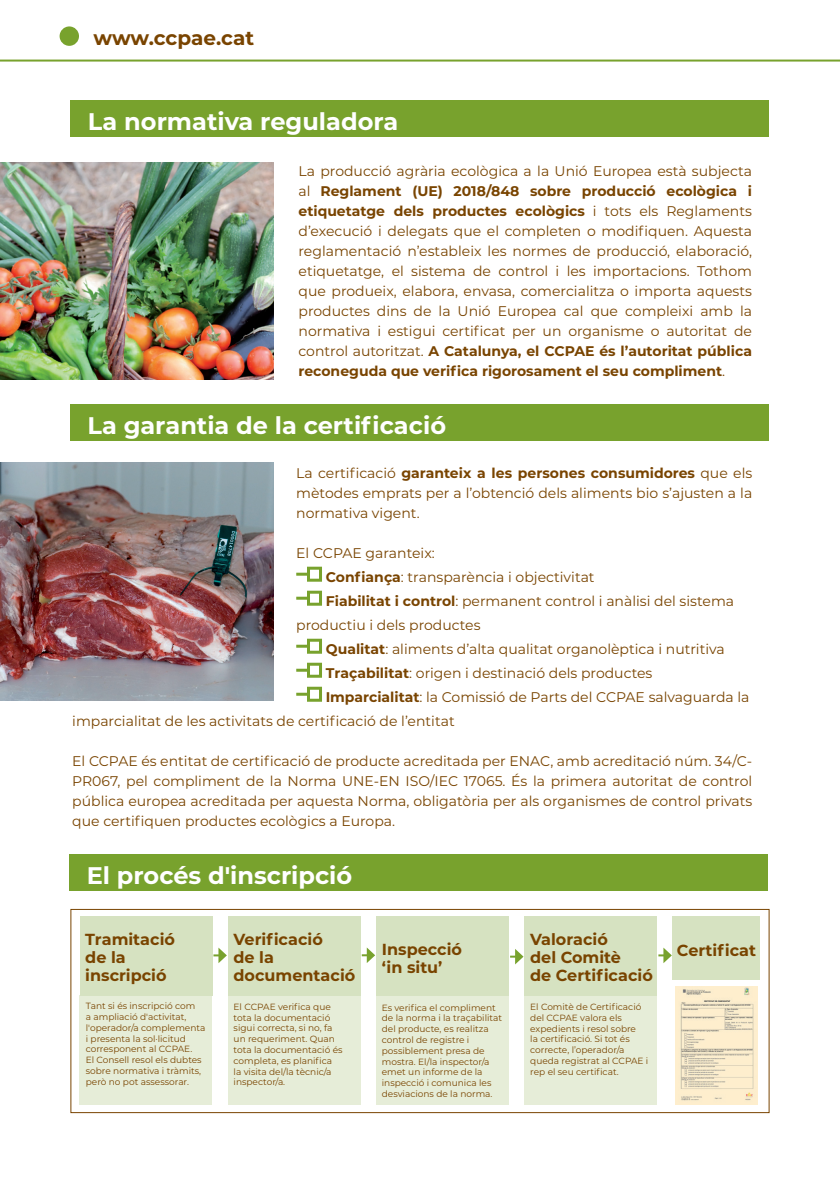
<style>
.page{position:relative;width:840px;height:1191px;background:#fff}
.page>*{position:absolute;margin:0;border:0;box-sizing:border-box;transform-origin:0 0}
.t1{font:700 24px "Montserrat";color:#fff}
.t2{font:700 20px "Montserrat";letter-spacing:-.005em;color:#794400}
.t3{font:700 16px/18px "Montserrat";color:#794400}
.t4{font:14px/20px "Montserrat";color:#794400;text-align:justify}
.t5{font:9px/10.8px "Montserrat";color:#794400}
.s1{font-weight:700}
</style>
<div class="page">
<div style="left:60px;top:26px;width:19px;height:20px;background:#78a22d;border-radius:50%"></div>
<hr style="left:0;top:60px;width:839px;height:2px;background:#78a22d">
<div style="left:71px;top:100px;width:697px;height:37px;background:#78a22d"></div>
<img style="left:0;top:162px;width:273px;height:217px">
<div style="left:70px;top:404px;width:698px;height:37px;background:#78a22d"></div>
<img style="left:0;top:462px;width:273px;height:239px">
<svg style="left:296px;top:572px;width:11px;height:3px"></svg>
<div style="left:307px;top:566px;width:15px;height:15px;border:3px solid #78a22d"></div>
<svg style="left:296px;top:596px;width:11px;height:3px"></svg>
<div style="left:307px;top:590px;width:15px;height:15px;border:3px solid #78a22d"></div>
<svg style="left:296px;top:644px;width:11px;height:3px"></svg>
<div style="left:307px;top:638px;width:15px;height:15px;border:3px solid #78a22d"></div>
<svg style="left:296px;top:668px;width:11px;height:3px"></svg>
<div style="left:307px;top:662px;width:15px;height:15px;border:3px solid #78a22d"></div>
<svg style="left:296px;top:692px;width:11px;height:3px"></svg>
<div style="left:307px;top:686px;width:15px;height:15px;border:3px solid #78a22d"></div>
<div style="left:69px;top:853px;width:698px;height:37px;background:#78a22d"></div>
<div style="left:71px;top:909px;width:697px;height:203px;background:#fff;border:1px solid #794400"></div>
<div style="left:79px;top:995px;width:133px;height:109px;background:#e6edd8"></div>
<div style="left:80px;top:916px;width:132px;height:79px;background:#d6e2c1"></div>
<svg style="left:213px;top:947px;width:14px;height:16px"></svg>
<div style="left:228px;top:995px;width:132px;height:109px;background:#e6edd8"></div>
<div style="left:228px;top:916px;width:132px;height:79px;background:#d6e2c1"></div>
<div style="left:376px;top:996px;width:132px;height:108px;background:#e6edd8"></div>
<div style="left:376px;top:916px;width:132px;height:80px;background:#d6e2c1"></div>
<div style="left:524px;top:995px;width:133px;height:109px;background:#e6edd8"></div>
<div style="left:524px;top:916px;width:133px;height:79px;background:#d6e2c1"></div>
<svg style="left:361px;top:947px;width:14px;height:16px"></svg>
<svg style="left:510px;top:949px;width:13px;height:15px"></svg>
<svg style="left:658px;top:947px;width:13px;height:16px"></svg>
<div style="left:672px;top:916px;width:88px;height:63px;background:#d6e2c1"></div>
<img style="left:675px;top:986px;width:82px;height:118px">
<h2 class="t2" style="left:94px;top:23px;width:162px">www.ccpae.cat</h2>
<h1 class="t1" style="left:88px;top:104px;width:312px">La normativa reguladora</h1>
<p class="t4" style="left:298px;top:160px;width:455px">La producció agrària ecològica a la Unió Europea està subjecta al <span class="s1">Reglament (UE) 2018/848 sobre producció ecològica i etiquetatge dels productes ecològics</span> i tots els Reglaments d’execució i delegats que el completen o modifiquen. Aquesta reglamentació n’estableix les normes de producció, elaboració, etiquetatge, el sistema de control i les importacions. Tothom que produeix, elabora, envasa, comercialitza o importa aquests productes dins de la Unió Europea cal que compleixi amb la normativa i estigui certificat per un organisme o autoritat de control autoritzat. <span class="s1">A Catalunya, el CCPAE és l’autoritat pública reconeguda que verifica rigorosament el seu compliment</span>.</p>
<h1 class="t1" style="left:87px;top:408px;width:360px">La garantia de la certificació</h1>
<p class="t4" style="left:296px;top:462px;width:457px">La certificació <span class="s1">garanteix a les persones consumidores</span> que els mètodes emprats per a l’obtenció dels aliments bio s’ajusten a la normativa vigent.</p>
<p class="t4" style="left:296px;top:542px;width:140px">El CCPAE garanteix:</p>
<p class="t4" style="left:326px;top:566px;width:270px"><span class="s1">Confiança</span>: transparència i objectivitat</p>
<p class="t4" style="left:326px;top:590px;width:409px"><span class="s1">Fiabilitat i control</span>: permanent control i anàlisi del sistema</p>
<p class="t4" style="left:296px;top:614px;width:186px">productiu i dels productes</p>
<p class="t4" style="left:326px;top:638px;width:400px"><span class="s1">Qualitat</span>: aliments d’alta qualitat organolèptica i nutritiva</p>
<p class="t4" style="left:326px;top:662px;width:328px"><span class="s1">Traçabilitat</span>: origen i destinació dels productes</p>
<p class="t4" style="left:325px;top:686px;width:425px"><span class="s1">Imparcialitat</span>: la Comissió de Parts del CCPAE salvaguarda la</p>
<p class="t4" style="left:72px;top:710px;width:384px">imparcialitat de les activitats de certificació de l’entitat</p>
<p class="t4" style="left:72px;top:750px;width:681px">El CCPAE és entitat de certificació de producte acreditada per ENAC, amb acreditació núm. 34/C-PR067, pel compliment de la Norma UNE-EN ISO/IEC 17065. És la primera autoritat de control pública europea acreditada per aquesta Norma, obligatòria per als organismes de control privats que certifiquen productes ecològics a Europa.</p>
<h1 class="t1" style="left:87px;top:857px;width:267px">El procés d'inscripció</h1>
<p class="t3" style="left:85px;top:930px;width:91px">Tramitació de la inscripció</p>
<p class="t3" style="left:233px;top:930px;width:123px">Verificació<br>de la documentació</p>
<p class="t3" style="left:381px;top:939px;width:82px">Inspecció ‘in situ’</p>
<p class="t3" style="left:530px;top:930px;width:124px">Valoració<br>del Comitè<br>de Certificació</p>
<p class="t5" style="left:86px;top:1000px;width:121px">Tant si és inscripció com<br>a ampliació d'activitat, l'operador/a complementa i presenta la sol·licitud corresponent al CCPAE.<br>El Consell resol els dubtes sobre normativa i tràmits, però no pot assessorar.</p>
<p class="t5" style="left:233px;top:1001px;width:110px">El CCPAE verifica que tota la documentació sigui correcta, si no, fa un requeriment. Quan tota la documentació és completa, es planifica<br>la visita del/la tècnic/a inspector/a.</p>
<p class="t5" style="left:381px;top:1001px;width:122px">Es verifica el compliment de la norma i la traçabilitat del producte, es realitza control de registre i possiblement presa de mostra. El/la inspector/a emet un informe de la inspecció i comunica les desviacions de la norma.</p>
<p class="t5" style="left:530px;top:1001px;width:119px">El Comitè de Certificació del CCPAE valora els expedients i resol sobre<br>la certificació. Si tot és correcte, l’operador/a queda registrat al CCPAE i rep el seu certificat.</p>
<p class="t3" style="left:676px;top:940px;width:81px">Certificat</p>
</div>
